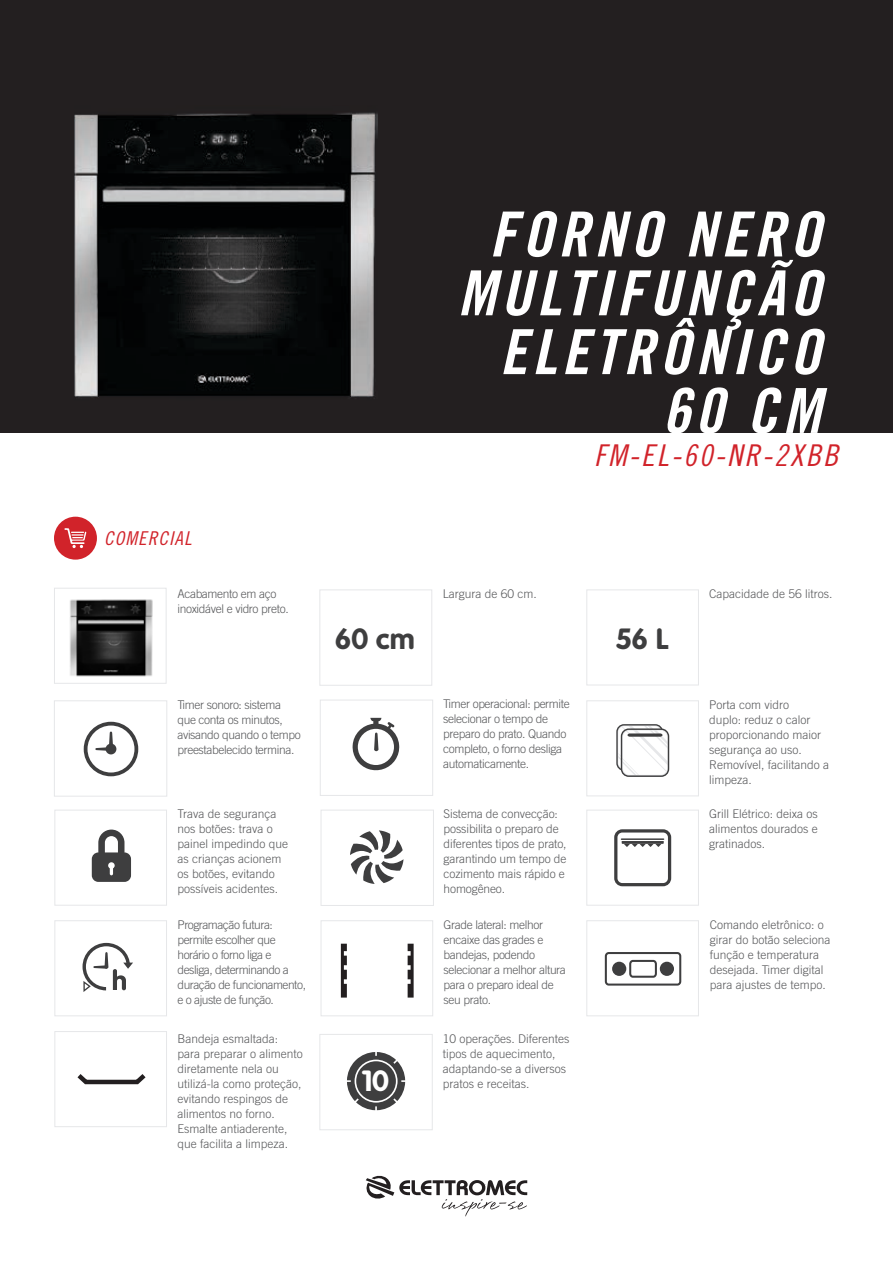
<style>
.page{position:relative;width:893px;height:1263px;background:#fff}
.page>*{position:absolute;margin:0;border:0;box-sizing:border-box;transform-origin:0 0}
.t1{font:62.25px/58.8px "Trade Gothic LT Std Bd Cn 20 Obl";letter-spacing:.08em;color:#fff;text-align:right}
.t2{font:30px "Trade Gothic LT Std Cn 18 Obl";letter-spacing:.08em;color:#d1232a}
.t3{font:700 28.5px "Folks";color:#3e3e3f}
.t4{font:700 28.5px "Folks";color:#fff}
.t5{font:19.05px "Trade Gothic LT Std Cn 18 Obl";letter-spacing:.06em;color:#d1232a}
.t6{font:300 12px/15px "Trade Gothic LT Std";color:#57585a}
.t7{font:300 12px/15px "Trade Gothic LT Std";letter-spacing:-.03em;color:#57585a}
.t8{font:300 12px/15px "Trade Gothic LT Std";letter-spacing:-.04em;color:#57585a}
</style>
<div class="page">
<svg style="left:365px;top:1175px;width:162px;height:41px"></svg>
<div style="left:0;top:0;width:893px;height:432px;background:#231f20"></div>
<div style="left:321px;top:810px;width:113px;height:96px;border:1px solid #e6e7e9"></div>
<div style="left:54px;top:700px;width:113px;height:96px;border:1px solid #e6e7e9"></div>
<div style="left:319px;top:589px;width:113px;height:97px;border:1px solid #e6e7e9"></div>
<div style="left:54px;top:517px;width:43px;height:43px;background:#d1232a;border-radius:50%"></div>
<svg style="left:64px;top:528px;width:23px;height:20px"></svg>
<div style="left:54px;top:920px;width:113px;height:96px;border:1px solid #e6e7e9"></div>
<div style="left:54px;top:810px;width:113px;height:95px;border:1px solid #e6e7e9"></div>
<div style="left:54px;top:1031px;width:113px;height:96px;border:1px solid #e6e7e9"></div>
<div style="left:586px;top:700px;width:113px;height:96px;border:1px solid #e6e7e9"></div>
<div style="left:586px;top:810px;width:113px;height:95px;border:1px solid #e6e7e9"></div>
<div style="left:586px;top:589px;width:113px;height:96px;border:1px solid #e6e7e9"></div>
<svg style="left:91px;top:829px;width:40px;height:53px"></svg>
<svg style="left:614px;top:829px;width:57px;height:57px"></svg>
<hr style="left:621px;top:838px;width:43px;height:2px;background:#3e3e3f">
<svg style="left:77px;top:1074px;width:69px;height:11px"></svg>
<svg style="left:82px;top:942px;width:51px;height:50px"></svg>
<img style="left:70px;top:599px;width:83px;height:78px">
<div style="left:54px;top:588px;width:113px;height:96px;border:1px solid #e6e7e9"></div>
<div style="left:321px;top:920px;width:112px;height:96px;border:1px solid #e6e7e9"></div>
<div style="left:341px;top:944px;width:6px;height:53px;background:#231f20"></div>
<svg style="left:344px;top:951px;width:3px;height:5px"></svg>
<svg style="left:344px;top:965px;width:3px;height:5px"></svg>
<svg style="left:344px;top:979px;width:3px;height:5px"></svg>
<div style="left:408px;top:944px;width:6px;height:53px;background:#231f20"></div>
<div style="left:403px;top:951px;width:8px;height:5px;background:#fff"></div>
<div style="left:403px;top:965px;width:8px;height:5px;background:#fff"></div>
<div style="left:403px;top:979px;width:8px;height:5px;background:#fff"></div>
<div style="left:320px;top:700px;width:113px;height:96px;border:1px solid #e6e7e9"></div>
<div style="left:319px;top:1034px;width:114px;height:96px;border:1px solid #e6e7e9"></div>
<svg style="left:347px;top:1052px;width:58px;height:58px"></svg>
<div style="left:356px;top:1061px;width:40px;height:40px;background:#3e3e3f;border-radius:50%"></div>
<svg style="left:352px;top:717px;width:48px;height:54px"></svg>
<svg style="left:616px;top:724px;width:54px;height:53px"></svg>
<svg style="left:83px;top:721px;width:56px;height:56px"></svg>
<div style="left:84px;top:722px;width:54px;height:54px;border:4px solid #3e3e3f;border-radius:50%"></div>
<div style="left:106px;top:744px;width:10px;height:10px;background:#3e3e3f;border-radius:50%"></div>
<svg style="left:350px;top:830px;width:54px;height:54px"></svg>
<img style="left:74px;top:112px;width:303px;height:285px">
<div style="left:586px;top:920px;width:113px;height:96px;border:1px solid #e6e7e9"></div>
<div style="left:605px;top:952px;width:76px;height:33px;border:2px solid #3e3e3f;border-radius:3px"></div>
<div style="left:612px;top:962px;width:14px;height:14px;background:#3e3e3f;border-radius:50%"></div>
<div style="left:660px;top:962px;width:14px;height:14px;background:#3e3e3f;border-radius:50%"></div>
<div style="left:629px;top:960px;width:28px;height:18px;border:2px solid #3e3e3f;border-radius:3px"></div>
<h1 class="t1" style="left:458px;top:206px;width:364px">FORNO NERO<br>MULTIFUNÇÃO<br>ELETRÔNICO<br>60 CM</h1>
<h3 class="t5" style="left:104px;top:527px;width:89px">COMERCIAL</h3>
<h2 class="t2" style="left:594px;top:437px;width:246px">FM-EL-60-NR-2XBB</h2>
<p class="t7" style="left:177px;top:586px;width:100px">Acabamento em aço</p>
<p class="t6" style="left:709px;top:586px;width:125px">Capacidade de 56 litros.</p>
<p class="t7" style="left:177px;top:601px;width:113px">inoxidável e vidro preto.</p>
<p class="t6" style="left:443px;top:586px;width:96px">Largura de 60 cm.</p>
<p class="t7" style="left:177px;top:697px;width:125px">Timer sonoro: sistema que conta os minutos, avisando quando o tempo preestabelecido termina.</p>
<p class="t6" style="left:177px;top:806px;width:112px">Trava de segurança nos botões: trava o painel impedindo que as crianças acionem os botões, evitando possíveis acidentes.</p>
<p class="t8" style="left:177px;top:917px;width:130px">Programação futura: permite escolher que horário o forno liga e desliga, determinando a duração de funcionamento, e o ajuste de função.</p>
<p class="t6" style="left:177px;top:1031px;width:127px">Bandeja esmaltada: para preparar o alimento diretamente nela ou utilizá-la como proteção, evitando respingos de alimentos no forno.<br>Esmalte antiaderente, que facilita a limpeza.</p>
<h3 class="t3" style="left:335px;top:622px;width:82px">60 cm</h3>
<h3 class="t3" style="left:616px;top:622px;width:55px">56 L</h3>
<p class="t7" style="left:443px;top:696px;width:128px">Timer operacional: permite selecionar o tempo de preparo do prato. Quando completo, o forno desliga automaticamente.</p>
<p class="t6" style="left:444px;top:806px;width:125px">Sistema de convecção: possibilita o preparo de diferentes tipos de prato, garantindo um tempo de cozimento mais rápido e homogêneo.</p>
<p class="t7" style="left:444px;top:917px;width:124px">Grade lateral: melhor encaixe das grades e bandejas, podendo selecionar a melhor altura para o preparo ideal de seu prato.</p>
<p class="t6" style="left:443px;top:1031px;width:128px">10 operações. Diferentes tipos de aquecimento, adaptando-se a diversos</p>
<h3 class="t4" style="left:361px;top:1064px;width:29px">10</h3>
<p class="t6" style="left:443px;top:1076px;width:88px">pratos e receitas.</p>
<p class="t6" style="left:709px;top:697px;width:121px">Porta com vidro<br>duplo: reduz o calor proporcionando maior segurança ao uso.<br>Removível, facilitando a limpeza.</p>
<p class="t6" style="left:709px;top:806px;width:110px;text-align:justify">Grill Elétrico: deixa os alimentos dourados e gratinados.</p>
<p class="t6" style="left:710px;top:917px;width:122px">Comando eletrônico: o girar do botão seleciona função e temperatura desejada. Timer digital para ajustes de tempo.</p>
</div>
